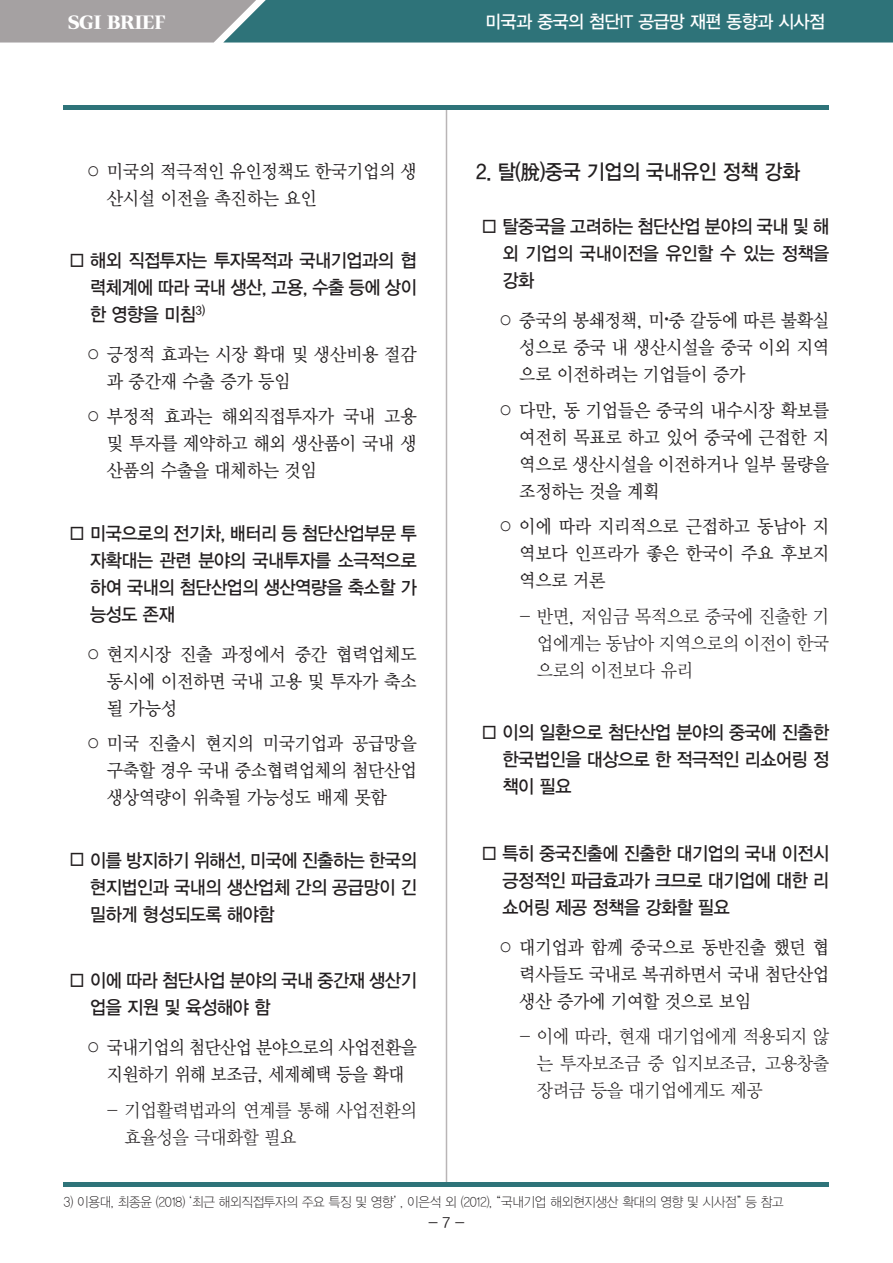
<style>
.page{position:relative;width:893px;height:1263px;background:#fff}
.page>*{position:absolute;margin:0;border:0;box-sizing:border-box;transform-origin:0 0}
.숫자제목{font:21px "YDVYGO13";letter-spacing:-.02em;color:#231f20;scale:.93 1}
.동그라미_명조{font:18.75px/27px "YDVY Mj O13";letter-spacing:-.02em;color:#231f20;text-align:justify;scale:.93 1}
.네모_고딕{font:18.75px/27px "YDVYGO13";letter-spacing:-.02em;color:#231f20;text-align:justify;scale:.93 1}
.바명조{font:18.75px/27px "YDVY Mj O12";letter-spacing:-.02em;color:#231f20;text-align:justify;scale:.93 1}
.t1{font:18px "YDVYGO13";letter-spacing:-.02em;color:#fff;scale:.95 1}
.t2{font:18px "SD Gd Myeongjo";color:#fff}
.t3{font:15px "YDVYGO12";color:#231f20}
.네모_고딕-2{font:13.5px "YDVYGO11";letter-spacing:-.02em;color:#231f20;scale:.93 1}
.s1{font-size:31.5px}
.s2{font-family:"Noto Sans CJ Kkr";font-weight:700}
</style>
<div class="page">
<svg style="left:0;top:0;width:893px;height:43px;background:#518186"></svg>
<hr style="left:446px;top:109px;width:1px;height:1073px;background:#b9b5b6">
<hr style="left:64px;top:105px;width:765px;height:4px;background:#2e7379">
<hr style="left:64px;top:1182px;width:765px;height:4px;background:#2e7379">
<p class="t2" style="left:68px;top:12px;width:99px">SGI BRIEF</p>
<p class="t1" style="left:486px;top:11px;width:359px">미국과 중국의 첨단IT 공급망 재편 동향과 시사점</p>
<p class="동그라미_명조" style="left:107px;top:157px;width:335px;text-indent:-22px">○ 미국의 적극적인 유인정책도 한국기업의 생 산시설 이전을 촉진하는 요인</p>
<p class="네모_고딕" style="left:90px;top:247px;width:353px;text-indent:-26px"><span class="s1">□</span>해외 직접투자는 투자목적과 국내기업과의 협 력체계에 따라 국내 생산, 고용, 수출 등에 상이 한 영향을 미침<sup>3)</sup></p>
<p class="동그라미_명조" style="left:107px;top:341px;width:335px;text-indent:-22px">○ 긍정적 효과는 시장 확대 및 생산비용 절감 과 중간재 수출 증가 등임</p>
<p class="동그라미_명조" style="left:107px;top:403px;width:335px;text-indent:-22px">○ 부정적 효과는 해외직접투자가 국내 고용 및 투자를 제약하고 해외 생산품이 국내 생 산품의 수출을 대체하는 것임</p>
<p class="네모_고딕" style="left:90px;top:520px;width:353px;text-indent:-26px"><span class="s1">□</span>미국으로의 전기차, 배터리 등 첨단산업부문 투 자확대는 관련 분야의 국내투자를 소극적으로 하여 국내의 첨단산업의 생산역량을 축소할 가 능성도 존재</p>
<p class="동그라미_명조" style="left:107px;top:640px;width:335px;text-indent:-22px">○ 현지시장 진출 과정에서 중간 협력업체도 동시에 이전하면 국내 고용 및 투자가 축소 될 가능성</p>
<p class="동그라미_명조" style="left:107px;top:730px;width:335px;text-indent:-22px">○ 미국 진출시 현지의 미국기업과 공급망을 구축할 경우 국내 중소협력업체의 첨단산업 생상역량이 위축될 가능성도 배제 못함</p>
<p class="네모_고딕" style="left:90px;top:847px;width:353px;text-indent:-26px"><span class="s1">□</span>이를 방지하기 위해선, 미국에 진출하는 한국의 현지법인과 국내의 생산업체 간의 공급망이 긴 밀하게 형성되도록 해야함</p>
<p class="네모_고딕" style="left:90px;top:967px;width:353px;text-indent:-26px"><span class="s1">□</span>이에 따라 첨단사업 분야의 국내 중간재 생산기 업을 지원 및 육성해야 함</p>
<p class="동그라미_명조" style="left:85px;top:1034px;width:358px;text-align:center">○ 국내기업의 첨단산업 분야으로의 사업전환을 지원하기 위해 보조금, 세제혜택 등을 확대</p>
<p class="바명조" style="left:124px;top:1097px;width:316px;text-indent:-18px">- 기업활력법과의 연계를 통해 사업전환의 효율성을 극대화할 필요</p>
<p class="숫자제목" style="left:476px;top:160px;width:350px">2. 탈(脫)중국 기업의 국내유인 정책 강화</p>
<p class="네모_고딕" style="left:503px;top:213px;width:353px;text-indent:-26px"><span class="s1">□</span>탈중국을 고려하는 첨단산업 분야의 국내 및 해 외 기업의 국내이전을 유인할 수 있는 정책을 강화</p>
<p class="동그라미_명조" style="left:519px;top:307px;width:335px;text-indent:-22px">○ 중국의 봉쇄정책, 미<span class="s2">〮</span>중 갈등에 따른 불확실 성으로 중국 내 생산시설을 중국 이외 지역 으로 이전하려는 기업들이 증가</p>
<p class="동그라미_명조" style="left:519px;top:397px;width:335px;text-indent:-22px">○ 다만, 동 기업들은 중국의 내수시장 확보를 여전히 목표로 하고 있어 중국에 근접한 지 역으로 생산시설을 이전하거나 일부 물량을 조정하는 것을 계획</p>
<p class="동그라미_명조" style="left:519px;top:513px;width:335px;text-indent:-22px">○ 이에 따라 지리적으로 근접하고 동남아 지 역보다 인프라가 좋은 한국이 주요 후보지 역으로 거론</p>
<p class="바명조" style="left:537px;top:603px;width:316px;text-indent:-18px">- 반면, 저임금 목적으로 중국에 진출한 기 업에게는 동남아 지역으로의 이전이 한국 으로의 이전보다 유리</p>
<p class="네모_고딕" style="left:503px;top:719px;width:353px;text-indent:-26px"><span class="s1">□</span>이의 일환으로 첨단산업 분야의 중국에 진출한 한국법인을 대상으로 한 적극적인 리쇼어링 정 책이 필요</p>
<p class="네모_고딕" style="left:503px;top:840px;width:353px;text-indent:-26px"><span class="s1">□</span>특히 중국진출에 진출한 대기업의 국내 이전시 긍정적인 파급효과가 크므로 대기업에 대한 리 쇼어링 제공 정책을 강화할 필요</p>
<p class="동그라미_명조" style="left:519px;top:934px;width:335px;text-indent:-22px">○ 대기업과 함께 중국으로 동반진출 했던 협 력사들도 국내로 복귀하면서 국내 첨단산업 생산 증가에 기여할 것으로 보임</p>
<p class="바명조" style="left:537px;top:1023px;width:316px;text-indent:-18px">- 이에 따라, 현재 대기업에게 적용되지 않 는 투자보조금 중 입지보조금, 고용창출 장려금 등을 대기업에게도 제공</p>
<p class="네모_고딕-2" style="left:64px;top:1194px;width:776px">3) 이용대, 최종윤 (2018) ‘최근 해외직접투자의 주요 특징 및 영향’ , 이은석 외 (2012), “국내기업 해외현지생산 확대의 영향 및 시사점” 등 참고</p>
<p class="t3" style="left:428px;top:1214px;width:38px">- 7 -</p>
</div>
